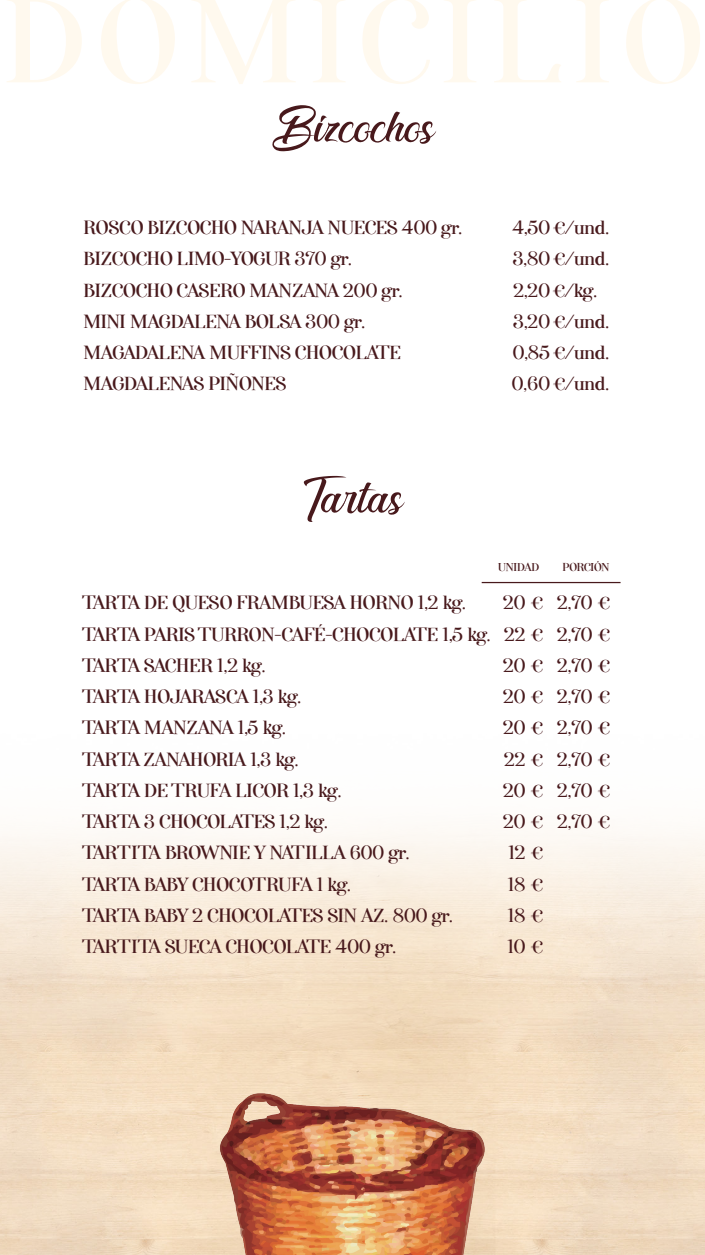
<style>
.page{position:relative;width:705px;height:1255px;background:#fff}
.page>*{position:absolute;margin:0;border:0;box-sizing:border-box;transform-origin:0 0}
.t1{font:68.75px "Smileof the Ocean";color:#48191c}
.t2{font:18.75px "Afterglow";color:#48191c}
.t3{font:11.25px "Afterglow";color:#48191c}
</style>
<div class="page">
<img style="left:175px;top:1055px;width:355px;height:200px">
<hr style="left:481px;top:582px;width:139px;height:1px;background:#48191c">
<p class="t1" style="left:269px;top:94px;width:168px">Bizcochos</p>
<p class="t2" style="left:83px;top:217px;width:380px">ROSCO BIZCOCHO NARANJA NUECES 400 gr.</p>
<p class="t2" style="left:83px;top:248px;width:270px">BIZCOCHO LIMO-YOGUR 370 gr.</p>
<p class="t2" style="left:83px;top:279px;width:321px">BIZCOCHO CASERO MANZANA 200 gr.</p>
<p class="t2" style="left:83px;top:310px;width:283px">MINI MAGDALENA BOLSA 300 gr.</p>
<p class="t2" style="left:83px;top:342px;width:318px">MAGADALENA MUFFINS CHOCOLATE</p>
<p class="t2" style="left:83px;top:373px;width:204px">MAGDALENAS PIÑONES</p>
<p class="t2" style="left:512px;top:217px;width:99px">4,50 €/und.</p>
<p class="t2" style="left:512px;top:248px;width:98px">3,80 €/und.</p>
<p class="t2" style="left:513px;top:279px;width:85px">2,20 €/kg.</p>
<p class="t2" style="left:513px;top:310px;width:98px">3,20 €/und.</p>
<p class="t2" style="left:512px;top:342px;width:98px">0,85 €/und.</p>
<p class="t2" style="left:511px;top:373px;width:99px">0,60 €/und.</p>
<p class="t1" style="left:301px;top:465px;width:105px">Tartas</p>
<p class="t3" style="left:498px;top:561px;width:42px">UNIDAD</p>
<p class="t2" style="left:83px;top:592px;width:384px">TARTA DE QUESO FRAMBUESA HORNO 1,2 kg.</p>
<p class="t2" style="left:83px;top:623px;width:408px">TARTA PARIS TURRON-CAFÉ-CHOCOLATE 1,5 kg.</p>
<p class="t2" style="left:83px;top:654px;width:183px">TARTA SACHER 1,2 kg.</p>
<p class="t2" style="left:83px;top:686px;width:219px">TARTA HOJARASCA 1,3 kg.</p>
<p class="t2" style="left:83px;top:717px;width:204px">TARTA MANZANA 1,5 kg.</p>
<p class="t2" style="left:83px;top:748px;width:217px">TARTA ZANAHORIA 1,3 kg.</p>
<p class="t2" style="left:83px;top:779px;width:259px">TARTA DE TRUFA LICOR 1,3 kg.</p>
<p class="t2" style="left:83px;top:811px;width:246px">TARTA 3 CHOCOLATES 1,2 kg.</p>
<p class="t2" style="left:83px;top:842px;width:327px">TARTITA BROWNIE Y NATILLA 600 gr.</p>
<p class="t2" style="left:83px;top:873px;width:269px">TARTA BABY CHOCOTRUFA 1 kg.</p>
<p class="t2" style="left:83px;top:904px;width:371px">TARTA BABY 2 CHOCOLATES SIN AZ. 800 gr.</p>
<p class="t2" style="left:83px;top:936px;width:314px">TARTITA SUECA CHOCOLATE 400 gr.</p>
<p class="t2" style="left:503px;top:592px;width:41px">20 €</p>
<p class="t2" style="left:504px;top:623px;width:40px">22 €</p>
<p class="t2" style="left:503px;top:654px;width:41px">20 €</p>
<p class="t2" style="left:503px;top:686px;width:41px">20 €</p>
<p class="t2" style="left:503px;top:717px;width:41px">20 €</p>
<p class="t2" style="left:504px;top:748px;width:40px">22 €</p>
<p class="t2" style="left:503px;top:779px;width:41px">20 €</p>
<p class="t2" style="left:503px;top:811px;width:41px">20 €</p>
<p class="t2" style="left:508px;top:842px;width:36px">12 €</p>
<p class="t2" style="left:507px;top:873px;width:36px">18 €</p>
<p class="t2" style="left:507px;top:904px;width:36px">18 €</p>
<p class="t2" style="left:507px;top:936px;width:37px">10 €</p>
<p class="t3" style="left:562px;top:561px;width:49px">PORCIÓN</p>
<p class="t2" style="left:557px;top:592px;width:54px">2,70 €</p>
<p class="t2" style="left:557px;top:623px;width:54px">2,70 €</p>
<p class="t2" style="left:557px;top:654px;width:54px">2,70 €</p>
<p class="t2" style="left:557px;top:686px;width:54px">2,70 €</p>
<p class="t2" style="left:557px;top:717px;width:54px">2,70 €</p>
<p class="t2" style="left:557px;top:748px;width:54px">2,70 €</p>
<p class="t2" style="left:557px;top:779px;width:54px">2,70 €</p>
<p class="t2" style="left:557px;top:811px;width:54px">2,70 €</p>
</div>
